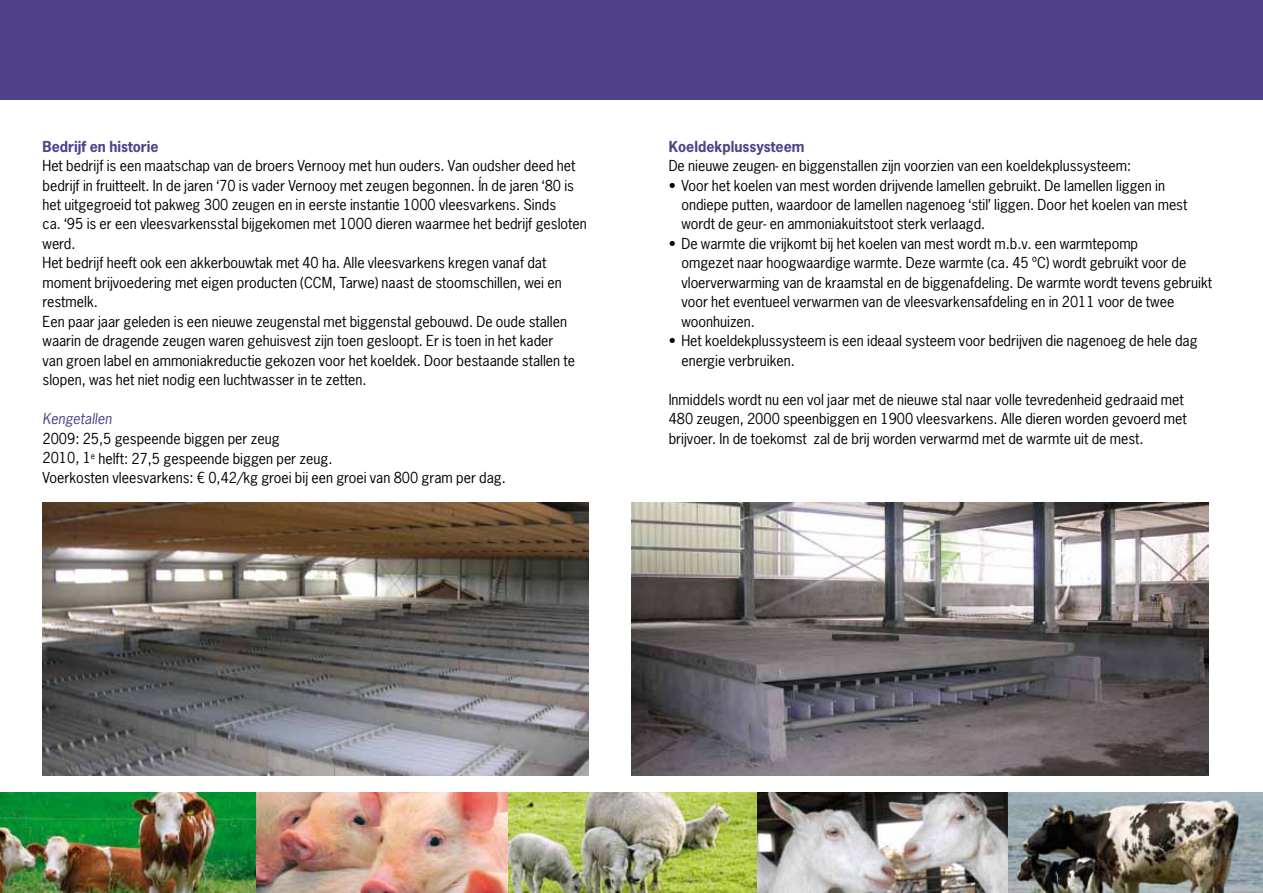
<style>
.page{position:relative;width:1263px;height:893px;background:#fff}
.page>*{position:absolute;margin:0;border:0;box-sizing:border-box;transform-origin:0 0}
.t1{font:14.25px/19.5px "News Gothic Std";color:#000}
.t2{font:700 14.25px "News Gothic Std";color:#4f428a}
.t3{font:italic 14.25px "News Gothic Std";color:#4f428a}
</style>
<div class="page">
<img style="left:0;top:792px;width:1263px;height:101px">
<img style="left:631px;top:502px;width:578px;height:274px">
<img style="left:43px;top:502px;width:546px;height:274px">
<div style="left:0;top:0;width:1263px;height:100px;background:#4f428a"></div>
<p class="t2" style="left:43px;top:137px;width:118px">Bedrijf en historie</p>
<p class="t1" style="left:43px;top:156px;width:546px">Het bedrijf is een maatschap van de broers Vernooy met hun ouders. Van oudsher deed het bedrijf in fruitteelt. In de jaren ‘70 is vader Vernooy met zeugen begonnen. Ín de jaren ‘80 is het uitgegroeid tot pakweg 300 zeugen en in eerste instantie 1000 vleesvarkens. Sinds<br>ca. ‘95 is er een vleesvarkensstal bijgekomen met 1000 dieren waarmee het bedrijf gesloten werd.<br>Het bedrijf heeft ook een akkerbouwtak met 40 ha. Alle vleesvarkens kregen vanaf dat moment brijvoedering met eigen producten (CCM, Tarwe) naast de stoomschillen, wei en restmelk.<br>Een paar jaar geleden is een nieuwe zeugenstal met biggenstal gebouwd. De oude stallen waarin de dragende zeugen waren gehuisvest zijn toen gesloopt. Er is toen in het kader<br>van groen label en ammoniakreductie gekozen voor het koeldek. Door bestaande stallen te slopen, was het niet nodig een luchtwasser in te zetten.</p>
<p class="t3" style="left:43px;top:410px;width:71px">Kengetallen</p>
<p class="t1" style="left:43px;top:429px;width:465px">2009: 25,5 gespeende biggen per zeug<br>2010, 1<sup>e</sup> helft: 27,5 gespeende biggen per zeug.<br>Voerkosten vleesvarkens: € 0,42/kg groei bij een groei van 800 gram per dag.</p>
<p class="t2" style="left:669px;top:137px;width:137px">Koeldekplussysteem</p>
<p class="t1" style="left:669px;top:156px;width:464px">De nieuwe zeugen- en biggenstallen zijn voorzien van een koeldekplussysteem:</p>
<p class="t1" style="left:681px;top:175px;width:507px;text-indent:-13px">• Voor het koelen van mest worden drijvende lamellen gebruikt. De lamellen liggen in ondiepe putten, waardoor de lamellen nagenoeg ‘stil’ liggen. Door het koelen van mest wordt de geur- en ammoniakuitstoot sterk verlaagd.</p>
<p class="t1" style="left:681px;top:234px;width:532px;text-indent:-13px">• De warmte die vrijkomt bij het koelen van mest wordt m.b.v. een warmtepomp<br>omgezet naar hoogwaardige warmte. Deze warmte (ca. 45 ºC) wordt gebruikt voor de vloerverwarming van de kraamstal en de biggenafdeling. De warmte wordt tevens gebruikt voor het eventueel verwarmen van de vleesvarkensafdeling en in 2011 voor de twee woonhuizen.</p>
<p class="t1" style="left:681px;top:331px;width:518px;text-indent:-13px">• Het koeldekplussysteem is een ideaal systeem voor bedrijven die nagenoeg de hele dag energie verbruiken.</p>
<p class="t1" style="left:669px;top:390px;width:520px">Inmiddels wordt nu een vol jaar met de nieuwe stal naar volle tevredenheid gedraaid met<br>480 zeugen, 2000 speenbiggen en 1900 vleesvarkens. Alle dieren worden gevoerd met brijvoer. In de toekomst zal de brij worden verwarmd met de warmte uit de mest.</p>
</div>
